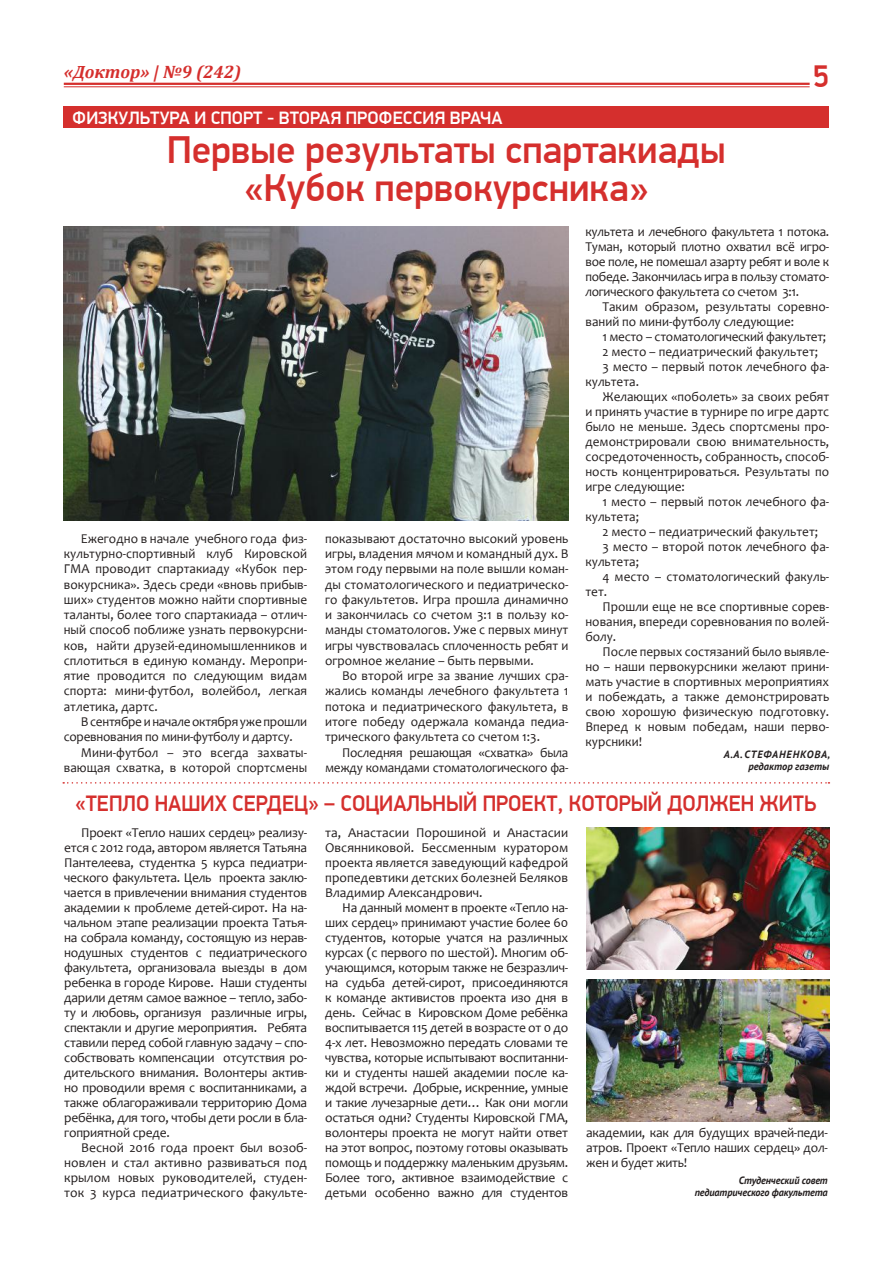
<style>
.page{position:relative;width:893px;height:1263px;background:#fff}
.page>*{position:absolute;margin:0;border:0;box-sizing:border-box;transform-origin:0 0}
.t1{font:500 39px/37.5px "PF Din Display Pro";color:#d52f2d;text-align:center}
.t2{font:500 31.5px "PF Din Display Pro";color:#d52f2d}
.t3{font:500 22.5px "PF Din Display Pro";color:#d52f2d;scale:.95 1}
.t4{font:500 18px "PF Din Display Pro";color:#fff}
.t5{font:italic 700 18px "Cambria";color:#d52f2d}
.t6{font:13.5px/15px "Candara";color:#241f1f;text-align:justify}
.t7{font:13.5px/15.3px "Candara";letter-spacing:-.02em;color:#241f1f}
.t8{font:italic 700 10.5px/12px "PT Sans";letter-spacing:-.01em;color:#241f1f;text-align:right}
.t9{font:italic 700 10.5px/12px "PT Sans";letter-spacing:.06em;color:#241f1f;text-align:right}
</style>
<div class="page">
<div style="left:64px;top:106px;width:765px;height:21px;background:#d52f2d"></div>
<img style="left:64px;top:226px;width:504px;height:295px">
<svg style="left:63px;top:782px;width:766px;height:2px"></svg>
<img style="left:586px;top:827px;width:243px;height:142px">
<img style="left:586px;top:980px;width:243px;height:142px">
<hr style="left:64px;top:83px;width:746px;height:2px;background:#d52f2d">
<hr style="left:64px;top:86px;width:746px;height:1px;background:#d52f2d">
<h3 class="t5" style="left:64px;top:59px;width:179px">«Доктор» | №9 (242)</h3>
<h3 class="t4" style="left:72px;top:107px;width:432px">Физкультура и спорт - вторая проф ессия врача</h3>
<h1 class="t1" style="left:167px;top:132px;width:560px">Первые результаты спартакиады «Кубок первокурсника»</h1>
<h2 class="t2" style="left:813px;top:58px;width:18px">5</h2>
<p class="t6" style="left:585px;top:224px;width:245px">культета и лечебного факультета 1 потока.<br>Туман, который плотно охватил всё игро&shy;вое поле, не помешал азарту ребят и воле к победе. Закончилась игра в пользу стомато&shy;логического факультета со счетом 3:1.</p>
<p class="t6" style="left:585px;top:299px;width:245px;text-indent:17px">Таким образом, результаты соревно&shy;ваний по мини-футболу следующие:</p>
<p class="t7" style="left:602px;top:329px;width:225px">1 место – стоматологический факультет;</p>
<p class="t6" style="left:602px;top:344px;width:217px">2 место – педиатрический факультет;</p>
<p class="t6" style="left:602px;top:359px;width:228px">3 место – первый поток лечебного фа-</p>
<p class="t6" style="left:585px;top:374px;width:55px">культета.</p>
<p class="t6" style="left:602px;top:389px;width:228px">Желающих «поболеть» за своих ребят</p>
<p class="t6" style="left:585px;top:404px;width:245px">и принять участие в турнире по игре дартс</p>
<p class="t6" style="left:585px;top:419px;width:245px">было не меньше. Здесь спортсмены про-</p>
<p class="t6" style="left:585px;top:434px;width:245px">демонстрировали свою внимательность,</p>
<p class="t6" style="left:585px;top:449px;width:245px">сосредоточенность, собранность, способ-</p>
<p class="t6" style="left:585px;top:464px;width:245px">ность концентрироваться. Результаты по</p>
<p class="t6" style="left:585px;top:479px;width:101px">игре следующие:</p>
<p class="t6" style="left:602px;top:494px;width:228px">1 место – первый поток лечебного фа-</p>
<p class="t6" style="left:585px;top:509px;width:55px">культета;</p>
<p class="t6" style="left:602px;top:524px;width:217px">2 место – педиатрический факультет;</p>
<p class="t6" style="left:602px;top:539px;width:228px">3 место – второй поток лечебного фа-</p>
<p class="t6" style="left:585px;top:554px;width:55px">культета;</p>
<p class="t6" style="left:602px;top:569px;width:228px">4 место – стоматологический факуль-</p>
<p class="t6" style="left:585px;top:584px;width:23px">тет.</p>
<p class="t6" style="left:602px;top:599px;width:228px">Прошли еще не все спортивные сорев-</p>
<p class="t6" style="left:585px;top:614px;width:245px">нования, впереди соревнования по волей-</p>
<p class="t6" style="left:585px;top:629px;width:32px">болу.</p>
<p class="t6" style="left:602px;top:644px;width:228px">После первых состязаний было выявле-</p>
<p class="t6" style="left:585px;top:659px;width:245px">но – наши первокурсники желают прини-</p>
<p class="t6" style="left:585px;top:674px;width:245px">мать участие в спортивных мероприятиях</p>
<p class="t6" style="left:585px;top:689px;width:245px">и побеждать, а также демонстрировать</p>
<p class="t6" style="left:585px;top:704px;width:245px">свою хорошую физическую подготовку.</p>
<p class="t6" style="left:585px;top:719px;width:245px">Вперед к новым победам, наши перво-</p>
<p class="t6" style="left:585px;top:734px;width:58px">курсники!</p>
<p class="t9" style="left:724px;top:748px;width:108px">А.А. Стефаненкова, редактор газеты</p>
<p class="t6" style="left:64px;top:530px;width:245px;text-indent:17px">Ежегодно в начале учебного года физ&shy;культурно-спортивный клуб Кировской ГМА проводит спартакиаду «Кубок пер&shy;вокурсника». Здесь среди «вновь прибыв&shy;ших» студентов можно найти спортивные таланты, более того спартакиада – отлич&shy;ный способ поближе узнать первокурсни&shy;ков, найти друзей-единомышленников и сплотиться в единую команду. Меропри&shy;ятие проводится по следующим видам спорта: мини-футбол, волейбол, легкая атлетика, дартс.</p>
<p class="t7" style="left:64px;top:714px;width:245px;text-indent:17px">В сентябре и начале октября уже прошли соревнования по мини-футболу и дартсу.</p>
<p class="t6" style="left:64px;top:744px;width:245px;text-align:right">Мини-футбол – это всегда захваты&shy;вающая схватка, в которой спортсмены</p>
<p class="t6" style="left:325px;top:530px;width:245px">показывают достаточно высокий уровень игры, владения мячом и командный дух. В этом году первыми на поле вышли коман&shy;ды стоматологического и педиатрическо&shy;го факультетов. Игра прошла динамично и закончилась со счетом 3:1 в пользу ко&shy;манды стоматологов. Уже с первых минут игры чувствовалась сплоченность ребят и огромное желание – быть первыми.</p>
<p class="t6" style="left:325px;top:668px;width:245px;text-indent:17px">Во второй игре за звание лучших сра&shy;жались команды лечебного факультета 1 потока и педиатрического факультета, в итоге победу одержала команда педиа&shy;трического факультета со счетом 1:3.</p>
<p class="t7" style="left:325px;top:744px;width:245px;text-align:right">Последняя решающая «схватка» была между командами стоматологического фа-</p>
<h3 class="t3" style="left:75px;top:790px;width:780px">«Тепло наших сердец» – социальный проект, который должен житЬ</h3>
<p class="t6" style="left:64px;top:825px;width:245px;text-indent:17px">Проект «Тепло наших сердец» реализу&shy;ется с 2012 года, автором является Татьяна Пантелеева, студентка 5 курса педиатри&shy;ческого факультета. Цель проекта заклю&shy;чается в привлечении внимания студентов академии к проблеме детей-сирот. На на&shy;чальном этапе реализации проекта Татья&shy;на собрала команду, состоящую из нерав&shy;нодушных студентов с педиатрического факультета, организовала выезды в дом ребенка в городе Кирове. Наши студенты дарили детям самое важное – тепло, забо&shy;ту и любовь, организуя различные игры, спектакли и другие мероприятия. Ребята ставили перед собой главную задачу – спо&shy;собствовать компенсации отсутствия ро&shy;дительского внимания. Волонтеры актив&shy;но проводили время с воспитанниками, а также облагораживали территорию Дома ребёнка, для того, чтобы дети росли в бла&shy;гоприятной среде.</p>
<p class="t6" style="left:64px;top:1140px;width:244px;text-indent:17px">Весной 2016 года проект был возоб&shy;новлен и стал активно развиваться под крылом новых руководителей, студен&shy;ток 3 курса педиатрического факульте-</p>
<p class="t6" style="left:325px;top:825px;width:244px">та, Анастасии Порошиной и Анастасии Овсянниковой. Бессменным куратором проекта является заведующий кафедрой пропедевтики детских болезней Беляков Владимир Александрович.</p>
<p class="t6" style="left:325px;top:900px;width:245px;text-indent:17px">На данный момент в проекте «Тепло на&shy;ших сердец» принимают участие более 60 студентов, которые учатся на различных курсах (с первого по шестой). Многим об&shy;учающимся, которым также не безразлич&shy;на судьба детей-сирот, присоединяются к команде активистов проекта изо дня в день. Сейчас в Кировском Доме ребёнка воспитывается 115 детей в возрасте от 0 до 4-х лет. Невозможно передать словами те чувства, которые испытывают воспитанни&shy;ки и студенты нашей академии после ка&shy;ждой встречи. Добрые, искренние, умные и такие лучезарные дети… Как они могли остаться одни? Студенты Кировской ГМА, волонтеры проекта не могут найти ответ на этот вопрос, поэтому готовы оказывать помощь и поддержку маленьким друзьям.<br>Более того, активное взаимодействие с детьми особенно важно для студентов</p>
<p class="t6" style="left:586px;top:1125px;width:243px">академии, как для будущих врачей-педи&shy;атров. Проект «Тепло наших сердец» дол&shy;жен и будет жить!</p>
<p class="t8" style="left:695px;top:1174px;width:135px">Студенческий совет педиатрического факультета</p>
</div>
